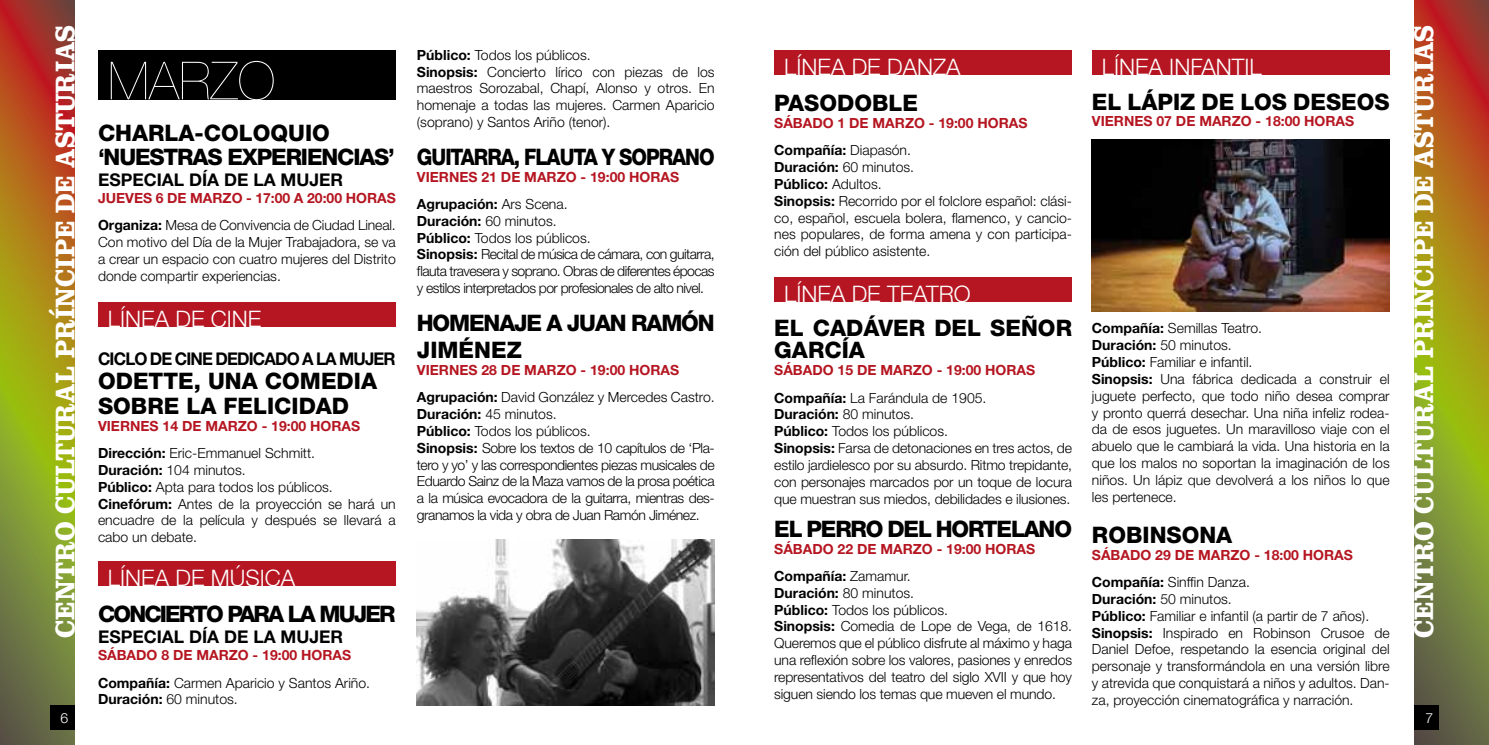
<style>
.page{position:relative;width:1489px;height:745px;background:#fff}
.page>*{position:absolute;margin:0;border:0;box-sizing:border-box;transform-origin:0 0}
.t1{font:200 52.5px "Helvetica Neue LT Std";color:#fff}
.t2{font:700 28px "Clarendon LT Std";color:#fff;scale:.9 1}
.t3{font:800 22.75px/22.8px "Helvetica Neue LT Std";color:#000}
.t4{font:800 22.75px/27.3px "Helvetica Neue LT Std";letter-spacing:-.05em;color:#000}
.t5{font:300 22.75px "Helvetica Neue LT Std";color:#fff}
.t6{font:800 22.75px "Helvetica Neue LT Std";letter-spacing:-.05em;color:#000;scale:.88 1}
.t7{font:800 22.75px "Helvetica Neue LT Std";letter-spacing:-.08em;color:#000}
.t8{font:700 17.5px "Helvetica Neue LT Std";color:#000}
.t9{font:700 17.5px "Helvetica Neue LT Std";letter-spacing:-.05em;color:#000;scale:.96 1}
.t10{font:300 14px/16.8px "Helvetica Neue LT Std";color:#000}
.t11{font:700 14px/27.3px "Helvetica Neue LT Std";color:#b51621}
.t12{font:300 14px/16.8px "Helvetica Neue LT Std";letter-spacing:-.03em;color:#000}
.t13{font:300 14px/16.8px "Helvetica Neue LT Std";letter-spacing:-.04em;color:#000}
.t14{font:300 14px "Helvetica Neue LT Std";color:#fff}
.s1{font-weight:700}
.s2{color:#000}
.s3{font-weight:300;color:#000}
.s4{font-weight:700;color:#b51621}
</style>
<div class="page">
<svg style="left:1414px;top:0;width:74px;height:744px;background:#967d27"></svg>
<svg style="left:0;top:0;width:74px;height:744px;background:#987b27"></svg>
<div style="left:1414px;top:704px;width:25px;height:25px;background:#000"></div>
<div style="left:50px;top:704px;width:24px;height:25px;background:#000"></div>
<img style="left:417px;top:539px;width:297px;height:165px">
<div style="left:774px;top:50px;width:297px;height:24px;background:#b51621"></div>
<div style="left:774px;top:277px;width:297px;height:25px;background:#b51621"></div>
<div style="left:1091px;top:50px;width:298px;height:24px;background:#b51621"></div>
<img style="left:1091px;top:140px;width:298px;height:171px">
<div style="left:98px;top:50px;width:298px;height:49px;background:#000"></div>
<div style="left:98px;top:302px;width:298px;height:25px;background:#b51621"></div>
<div style="left:98px;top:560px;width:298px;height:25px;background:#b51621"></div>
<h2 class="t2" style="left:48px;top:637px;width:682px;rotate:-90deg">CENTRO CULTURAL PRÍNCIPE DE ASTURIAS</h2>
<h2 class="t2" style="left:1406px;top:637px;width:682px;rotate:-90deg">CENTRO CULTURAL PRÍNCIPE DE ASTURIAS</h2>
<p class="t10" style="left:417px;top:46px;width:299px"><span class="s1">Público:</span> Todos los públicos.<br><span class="s1">Sinopsis:</span> Concierto lírico con piezas de los maestros Sorozabal, Chapí, Alonso y otros. En homenaje a todas las mujeres. Carmen Aparicio (soprano) y Santos Ariño (tenor).</p>
<h3 class="t6" style="left:417px;top:143px;width:340px">GUITARRA, FLAUTA Y SOPRANO</h3>
<p class="t11" style="left:417px;top:162px;width:264px">VIERNES 21 DE MARZO - 19:00 HORAS<br><span class="s2">Agrupación:</span> <span class="s3">Ars Scena.</span></p>
<p class="t13" style="left:417px;top:212px;width:299px"><span class="s1">Duración:</span> 60 minutos.<br><span class="s1">Público:</span> Todos los públicos.<br><span class="s1">Sinopsis:</span> Recital de música de cámara, con guitarra, flauta travesera y soprano. Obras de diferentes épocas y estilos interpretados por profesionales de alto nivel.</p>
<h3 class="t4" style="left:417px;top:309px;width:299px">HOMENAJE A JUAN RAMÓN<br>JIMÉNEZ</h3>
<p class="t10" style="left:417px;top:356px;width:299px;line-height:27.3px"><span class="s4">VIERNES 28 DE MARZO - 19:00 HORAS<br></span><span class="s1">Agrupación:</span> David González y Mercedes Castro.</p>
<p class="t12" style="left:417px;top:405px;width:299px"><span class="s1">Duración:</span> 45 minutos.<br><span class="s1">Público:</span> Todos los públicos.<br><span class="s1">Sinopsis:</span> Sobre los textos de 10 capítulos de ‘Pla&shy;tero y yo’ y las correspondientes piezas musicales de Eduardo Sainz de la Maza vamos de la prosa poética a la música evocadora de la guitarra, mientras des&shy;granamos la vida y obra de Juan Ramón Jiménez.</p>
<h3 class="t5" style="left:784px;top:52px;width:178px">LÍNEA DE DANZA</h3>
<h3 class="t3" style="left:774px;top:91px;width:145px">PASODOBLE</h3>
<p class="t11" style="left:774px;top:109px;width:255px">SÁBADO 1 DE MARZO - 19:00 HORAS<br><span class="s2">Compañía:</span> <span class="s3">Diapasón.</span></p>
<p class="t10" style="left:774px;top:158px;width:299px"><span class="s1">Duración:</span> 60 minutos.<br><span class="s1">Público:</span> Adultos.<br><span class="s1">Sinopsis:</span> Recorrido por el folclore español: clási&shy;co, español, escuela bolera, flamenco, y cancio&shy;nes populares, de forma amena y con participa&shy;ción del público asistente.</p>
<h3 class="t5" style="left:784px;top:280px;width:188px">LÍNEA DE TEATRO</h3>
<h3 class="t3" style="left:774px;top:316px;width:299px">EL CADÁVER DEL SEÑOR<br>GARCÍA</h3>
<p class="t11" style="left:774px;top:356px;width:262px">SÁBADO 15 DE MARZO - 19:00 HORAS<br><span class="s2">Compañía:</span> <span class="s3">La Farándula de 1905.</span></p>
<p class="t10" style="left:774px;top:405px;width:299px"><span class="s1">Duración:</span> 80 minutos.<br><span class="s1">Público:</span> Todos los públicos.<br><span class="s1">Sinopsis:</span> Farsa de detonaciones en tres actos, de estilo jardielesco por su absurdo. Ritmo trepidante, con personajes marcados por un toque de locura que muestran sus miedos, debilidades e ilusiones.</p>
<h3 class="t4" style="left:774px;top:514px;width:299px">EL PERRO DEL HORTELANO</h3>
<p class="t11" style="left:774px;top:534px;width:262px">SÁBADO 22 DE MARZO - 19:00 HORAS<br><span class="s2">Compañía:</span> <span class="s3">Zamamur.</span></p>
<p class="t10" style="left:774px;top:583px;width:299px"><span class="s1">Duración:</span> 80 minutos.<br><span class="s1">Público:</span> Todos los públicos.<br><span class="s1">Sinopsis:</span> Comedia de Lope de Vega, de 1618.<br>Queremos que el público disfrute al máximo y haga una reflexión sobre los valores, pasiones y enredos representativos del teatro del siglo XVII y que hoy siguen siendo los temas que mueven el mundo.</p>
<h3 class="t5" style="left:1101px;top:52px;width:161px">LÍNEA INFANTIL</h3>
<h3 class="t3" style="left:1091px;top:90px;width:299px">EL LÁPIZ DE LOS DESEOS</h3>
<p class="t11" style="left:1091px;top:107px;width:264px">VIERNES 07 DE MARZO - 18:00 HORAS</p>
<h1 class="t1" style="left:108px;top:50px;width:169px">MARZO</h1>
<h3 class="t4" style="left:98px;top:120px;width:298px;line-height:24.5px">CHARLA-COLOQUIO ‘NUESTRAS EXPERIENCIAS’</h3>
<p class="t8" style="left:98px;top:169px;width:246px">ESPECIAL DÍA DE LA MUJER</p>
<p class="t10" style="left:98px;top:184px;width:299px;line-height:27.3px"><span class="s4">JUEVES 6 DE MARZO - 17:00 A 20:00 HORAS<br></span><span class="s1">Organiza:</span> Mesa de Convivencia de Ciudad Lineal.</p>
<p class="t10" style="left:98px;top:233px;width:299px;text-align:justify">Con motivo del Día de la Mujer Trabajadora, se va a crear un espacio con cuatro mujeres del Distrito donde compartir experiencias.</p>
<h3 class="t5" style="left:108px;top:305px;width:155px">LÍNEA DE CINE</h3>
<p class="t9" style="left:98px;top:347px;width:312px">CICLO DE CINE DEDICADO A LA MUJER</p>
<h3 class="t3" style="left:98px;top:369px;width:280px;line-height:24.5px">ODETTE, UNA COMEDIA<br>SOBRE LA FELICIDAD</h3>
<p class="t11" style="left:98px;top:411px;width:264px">VIERNES 14 DE MARZO - 19:00 HORAS<br><span class="s2">Dirección:</span> <span class="s3">Eric-Emmanuel Schmitt.</span></p>
<p class="t10" style="left:98px;top:461px;width:299px"><span class="s1">Duración:</span> 104 minutos.<br><span class="s1">Público:</span> Apta para todos los públicos.<br><span class="s1">Cinefórum:</span> Antes de la proyección se hará un encuadre de la película y después se llevará a cabo un debate.</p>
<h3 class="t5" style="left:108px;top:563px;width:189px">LÍNEA DE MÚSICA</h3>
<h3 class="t7" style="left:98px;top:600px;width:299px">CONCIERTO PARA LA MUJER</h3>
<p class="t8" style="left:98px;top:626px;width:246px">ESPECIAL DÍA DE LA MUJER</p>
<p class="t10" style="left:98px;top:641px;width:274px;line-height:27.3px"><span class="s4">SÁBADO 8 DE MARZO - 19:00 HORAS<br></span><span class="s1">Compañía:</span> Carmen Aparicio y Santos Ariño.</p>
<p class="t10" style="left:98px;top:690px;width:141px"><span class="s1">Duración:</span> 60 minutos.</p>
<p class="t10" style="left:1091px;top:319px;width:299px"><span class="s1">Compañía:</span> Semillas Teatro.<br><span class="s1">Duración:</span> 50 minutos.<br><span class="s1">Público:</span> Familiar e infantil.<br><span class="s1">Sinopsis:</span> Una fábrica dedicada a construir el juguete perfecto, que todo niño desea comprar y pronto querrá desechar. Una niña infeliz rodea&shy;da de esos juguetes. Un maravilloso viaje con el abuelo que le cambiará la vida. Una historia en la que los malos no soportan la imaginación de los niños. Un lápiz que devolverá a los niños lo que les pertenece.</p>
<h3 class="t3" style="left:1091px;top:523px;width:142px">ROBINSONA</h3>
<p class="t11" style="left:1091px;top:540px;width:262px">SÁBADO 29 DE MARZO - 18:00 HORAS<br><span class="s2">Compañía:</span> <span class="s3">Sinffin Danza.</span></p>
<p class="t10" style="left:1091px;top:590px;width:299px"><span class="s1">Duración:</span> 50 minutos.<br><span class="s1">Público:</span> Familiar e infantil (a partir de 7 años).<br><span class="s1">Sinopsis:</span> Inspirado en Robinson Crusoe de Daniel Defoe, respetando la esencia original del personaje y transformándola en una versión libre y atrevida que conquistará a niños y adultos. Dan&shy;za, proyección cinematográfica y narración.</p>
<p class="t14" style="left:61px;top:708px;width:9px">6</p>
<p class="t14" style="left:1425px;top:708px;width:9px">7</p>
</div>
